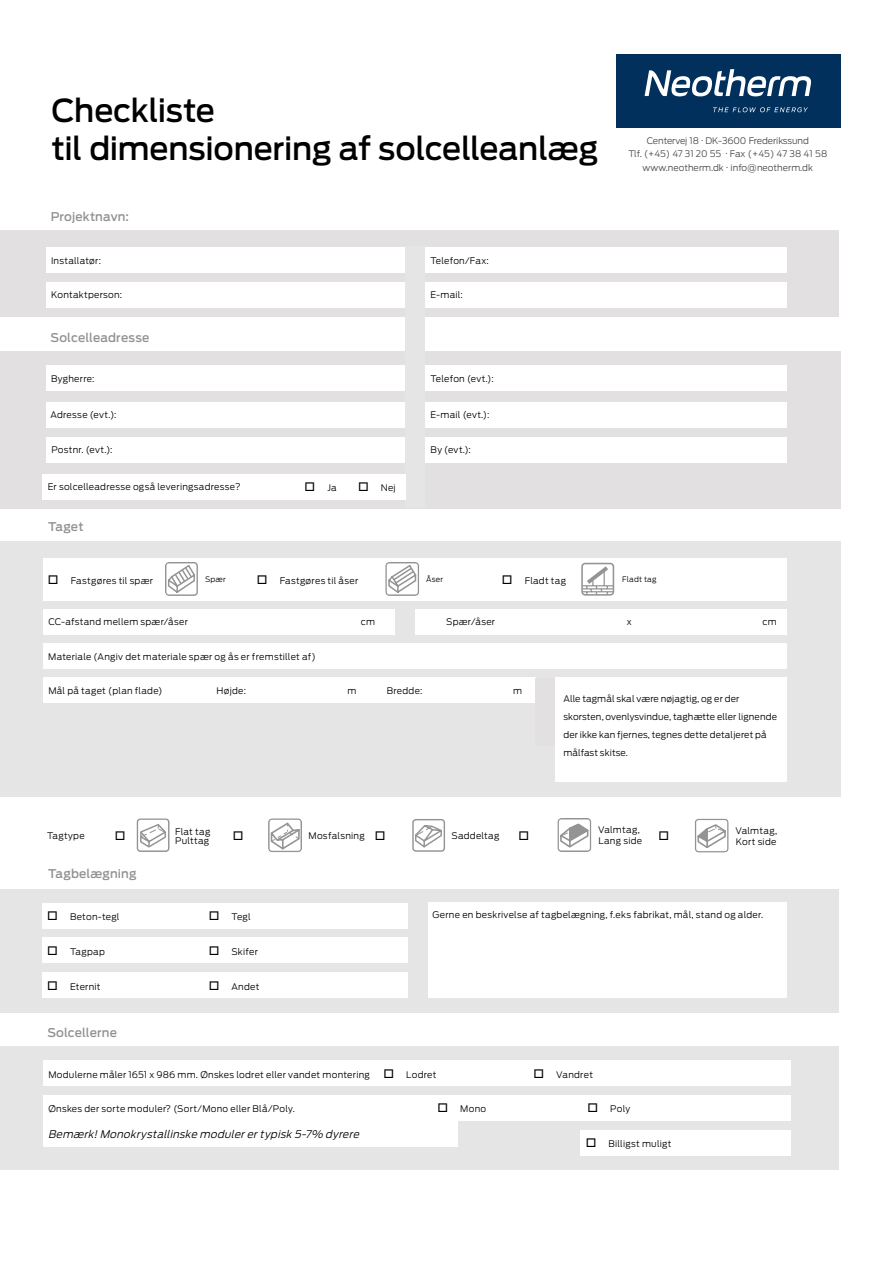
<style>
.page{position:relative;width:893px;height:1263px;background:#fff}
.page>*{position:absolute;margin:0;border:0;box-sizing:border-box;transform-origin:0 0}
.t1{font:500 31.5px/37.8px "Antenna";letter-spacing:-.01em;color:#000}
.t2{font:500 12px "Antenna";letter-spacing:.01em;color:#929090}
.t3{font:italic 300 10.5px "Antenna";color:#000}
.t4{font:300 9px/18px "Antenna";letter-spacing:.025em;color:#000}
.t5{font:300 9px/13.8px "Antenna";letter-spacing:-.01em;color:#4a4a49;text-align:center}
.t6{font:300 7.5px "Antenna";letter-spacing:.03em;color:#000}
</style>
<div class="page">
<div style="left:0;top:230px;width:839px;height:86px;background:#e2e0e1"></div>
<div style="left:46px;top:247px;width:741px;height:26px;background:#fff"></div>
<div style="left:46px;top:282px;width:741px;height:26px;background:#fff"></div>
<div style="left:616px;top:54px;width:224px;height:73px;background:#00305b"></div>
<svg style="left:713px;top:107px;width:95px;height:5px"></svg>
<svg style="left:645px;top:69px;width:166px;height:27px"></svg>
<div style="left:0;top:351px;width:840px;height:157px;background:#e2e0e1"></div>
<div style="left:46px;top:365px;width:741px;height:26px;background:#fff"></div>
<div style="left:46px;top:402px;width:741px;height:25px;background:#fff"></div>
<div style="left:46px;top:437px;width:741px;height:26px;background:#fff"></div>
<div style="left:406px;top:247px;width:19px;height:261px;background:#e6e5e5"></div>
<div style="left:300px;top:474px;width:105px;height:25px;background:#fff"></div>
<div style="left:0;top:541px;width:840px;height:255px;background:#e6e5e5"></div>
<div style="left:43px;top:609px;width:744px;height:26px;background:#fff"></div>
<div style="left:43px;top:643px;width:744px;height:26px;background:#fff"></div>
<div style="left:43px;top:558px;width:744px;height:42px;background:#fff"></div>
<svg style="left:165px;top:562px;width:33px;height:34px"></svg>
<svg style="left:385px;top:562px;width:34px;height:34px"></svg>
<div style="left:43px;top:678px;width:493px;height:25px;background:#fff"></div>
<div style="left:0;top:889px;width:839px;height:123px;background:#e6e5e5"></div>
<div style="left:396px;top:608px;width:19px;height:27px;background:#e6e5e5"></div>
<svg style="left:136px;top:818px;width:34px;height:34px"></svg>
<svg style="left:268px;top:818px;width:34px;height:34px"></svg>
<svg style="left:412px;top:819px;width:33px;height:33px"></svg>
<svg style="left:557px;top:818px;width:34px;height:34px"></svg>
<svg style="left:695px;top:818px;width:34px;height:34px"></svg>
<div style="left:42px;top:937px;width:366px;height:26px;background:#fff"></div>
<div style="left:42px;top:903px;width:366px;height:25px;background:#fff"></div>
<div style="left:42px;top:972px;width:366px;height:26px;background:#fff"></div>
<div style="left:427px;top:903px;width:360px;height:95px;background:#fff"></div>
<div style="left:536px;top:678px;width:19px;height:67px;background:#e2e0e1"></div>
<div style="left:555px;top:678px;width:232px;height:104px;background:#fff"></div>
<div style="left:42px;top:474px;width:258px;height:25px;background:#fff"></div>
<div style="left:0;top:1046px;width:839px;height:123px;background:#e6e5e5"></div>
<div style="left:43px;top:1095px;width:748px;height:25px;background:#fff"></div>
<div style="left:43px;top:1060px;width:748px;height:26px;background:#fff"></div>
<div style="left:581px;top:1129px;width:210px;height:26px;background:#fff"></div>
<div style="left:43px;top:1120px;width:414px;height:26px;background:#fff"></div>
<svg style="left:581px;top:562px;width:34px;height:34px"></svg>
<h1 class="t1" style="left:52px;top:92px;width:548px">Checkliste<br>til dimensionering af solcelleanlæg</h1>
<h2 class="t2" style="left:51px;top:209px;width:80px">Projektnavn:</h2>
<p class="t4" style="left:51px;top:251px;width:51px">Installatør:</p>
<p class="t4" style="left:430px;top:251px;width:60px">Telefon/Fax:</p>
<p class="t4" style="left:51px;top:286px;width:73px">Kontaktperson:</p>
<p class="t4" style="left:430px;top:286px;width:34px">E-mail:</p>
<h2 class="t2" style="left:51px;top:330px;width:100px">Solcelleadresse</h2>
<p class="t4" style="left:51px;top:370px;width:45px">Bygherre:</p>
<p class="t4" style="left:430px;top:370px;width:65px">Telefon (evt.):</p>
<p class="t4" style="left:50px;top:406px;width:68px">Adresse (evt.):</p>
<p class="t4" style="left:430px;top:406px;width:60px">E-mail (evt.):</p>
<p class="t4" style="left:51px;top:441px;width:63px">Postnr. (evt.):</p>
<p class="t4" style="left:431px;top:441px;width:42px">By (evt.):</p>
<p class="t4" style="left:305px;top:479px;width:34px">□ Ja</p>
<p class="t4" style="left:358px;top:479px;width:39px">□ Nej</p>
<h2 class="t2" style="left:48px;top:519px;width:37px">Taget</h2>
<p class="t4" style="left:48px;top:478px;width:194px">Er solcelleadresse også leveringsadresse?</p>
<p class="t4" style="left:48px;top:572px;width:107px">□ Fastgøres til spær</p>
<p class="t6" style="left:205px;top:575px;width:22px">Spær</p>
<p class="t4" style="left:257px;top:572px;width:103px">□ Fastgøres til åser</p>
<p class="t6" style="left:426px;top:575px;width:19px">Åser</p>
<p class="t4" style="left:502px;top:572px;width:66px">□ Fladt tag</p>
<p class="t5" style="left:628px;top:133px;width:200px">Centervej 18 . DK-3600 Frederikssund<br>Tlf. (+45) 47 31 20 55 . Fax (+45) 47 38 41 58 www.neotherm.dk . info@neotherm.dk</p>
<p class="t6" style="left:622px;top:575px;width:36px">Fladt tag</p>
<p class="t4" style="left:48px;top:613px;width:141px">CC-afstand mellem spær/åser</p>
<p class="t4" style="left:361px;top:613px;width:16px">cm</p>
<p class="t4" style="left:446px;top:613px;width:50px">Spær/åser</p>
<p class="t4" style="left:627px;top:613px;width:6px">x</p>
<p class="t4" style="left:762px;top:613px;width:16px">cm</p>
<p class="t4" style="left:48px;top:647px;width:269px">Materiale (Angiv det materiale spær og ås er fremstillet af)</p>
<p class="t4" style="left:48px;top:682px;width:116px">Mål på taget (plan flade)</p>
<p class="t4" style="left:217px;top:682px;width:31px">Højde:</p>
<p class="t4" style="left:348px;top:682px;width:10px">m</p>
<p class="t4" style="left:387px;top:682px;width:37px">Bredde:</p>
<p class="t4" style="left:513px;top:682px;width:10px">m</p>
<p class="t4" style="left:563px;top:690px;width:215px">Alle tagmål skal være nøjagtig, og er der skorsten, ovenlysvindue, taghætte eller lignende der ikke kan fjernes, tegnes dette detaljeret på målfast skitse.</p>
<p class="t4" style="left:47px;top:826px;width:39px">Tagtype</p>
<p class="t4" style="left:175px;top:827px;width:37px;line-height:9px">Flat tag<br>Pulttag</p>
<p class="t4" style="left:309px;top:827px;width:58px">Mosfalsning</p>
<p class="t4" style="left:451px;top:827px;width:49px">Saddeltag</p>
<p class="t4" style="left:598px;top:825px;width:46px;line-height:10.8px">Valmtag,<br>Lang side</p>
<p class="t4" style="left:735px;top:825px;width:43px;line-height:10.8px">Valmtag,<br>Kort side</p>
<h2 class="t2" style="left:48px;top:866px;width:90px">Tagbelægning</h2>
<p class="t4" style="left:47px;top:908px;width:74px">□ Beton-tegl</p>
<p class="t4" style="left:209px;top:908px;width:44px">□ Tegl</p>
<p class="t4" style="left:47px;top:943px;width:59px">□ Tagpap</p>
<p class="t4" style="left:209px;top:943px;width:51px">□ Skifer</p>
<p class="t4" style="left:47px;top:977px;width:55px">□ Eternit</p>
<p class="t4" style="left:209px;top:977px;width:52px">□ Andet</p>
<h2 class="t2" style="left:47px;top:1025px;width:71px">Solcellerne</h2>
<p class="t4" style="left:433px;top:906px;width:332px">Gerne en beskrivelse af tagbelægning, f.eks fabrikat, mål, stand og alder.</p>
<p class="t4" style="left:48px;top:1065px;width:390px">Modulerne måler 1651 x 986 mm. Ønskes lodret eller vandet montering □ Lodret</p>
<p class="t4" style="left:533px;top:1065px;width:61px">□ Vandret</p>
<p class="t4" style="left:48px;top:1100px;width:248px">Ønskes der sorte moduler? (Sort/Mono eller Blå/Poly.</p>
<p class="t4" style="left:437px;top:1100px;width:50px">□ Mono</p>
<p class="t4" style="left:587px;top:1100px;width:44px">□ Poly</p>
<p class="t3" style="left:48px;top:1127px;width:315px">Bemærk!Monokrystallinske modulerertypisk 5-7% dyrere</p>
<p class="t4" style="left:586px;top:1135px;width:87px">□ Billigst muligt</p>
</div>
